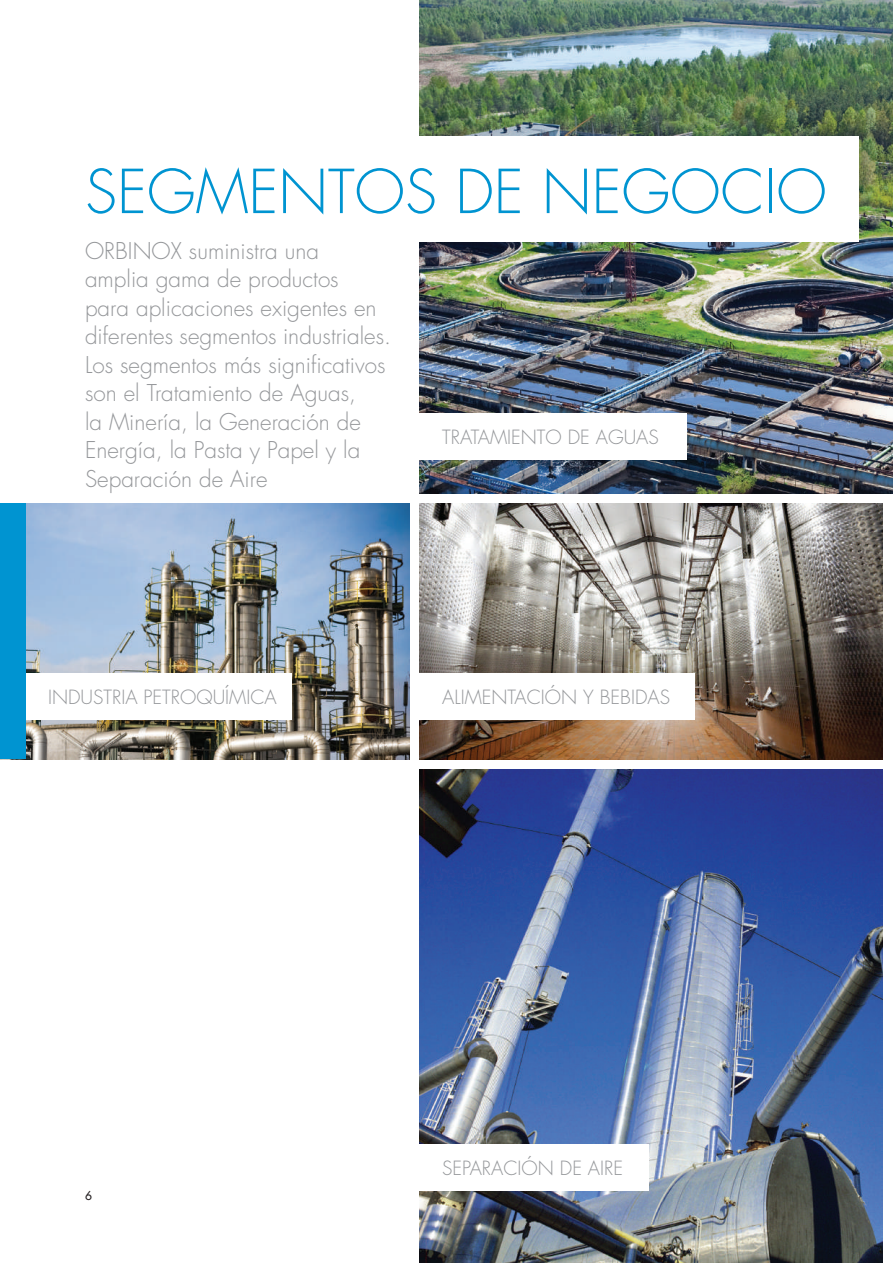
<style>
.page{position:relative;width:893px;height:1263px;background:#fff}
.page>*{position:absolute;margin:0;border:0;box-sizing:border-box;transform-origin:0 0}
.t1{font:300 58.95px "Futura";color:#0094d1}
.t2{font:300 22.5px/28.5px "Futura";color:#95979a}
.t3{font:300 19.05px "Futura";color:#95979a}
.t4{font:12px "Futura";color:#231f20}
</style>
<div class="page">
<img style="left:420px;top:770px;width:462px;height:493px">
<div style="left:402px;top:1144px;width:247px;height:47px;background:#fff"></div>
<img style="left:420px;top:504px;width:462px;height:255px">
<img style="left:26px;top:504px;width:383px;height:255px">
<img style="left:420px;top:0;width:473px;height:493px">
<div style="left:413px;top:673px;width:281px;height:46px;background:#fff"></div>
<div style="left:0;top:673px;width:292px;height:46px;background:#fff"></div>
<div style="left:413px;top:413px;width:273px;height:46px;background:#fff"></div>
<div style="left:0;top:136px;width:859px;height:105px;background:#fff"></div>
<div style="left:0;top:504px;width:26px;height:255px;background:#0094d1"></div>
<h1 class="t1" style="left:85px;top:154px;width:743px">SEGMENTOS DE NEGOCIO</h1>
<p class="t2" style="left:85px;top:236px;width:308px">ORBINOX suministra una<br>amplia gama de productos<br>para aplicaciones exigentes en diferentes segmentos industriales.<br>Los segmentos más significativos son el Tratamiento de Aguas,<br>la Minería, la Generación de<br>Energía, la Pasta y Papel y la<br>Separación de Aire</p>
<p class="t3" style="left:442px;top:425px;width:218px">TRATAMIENTO DE AGUAS</p>
<p class="t3" style="left:48px;top:685px;width:230px">INDUSTRIA PETROQUÍMICA</p>
<p class="t3" style="left:442px;top:685px;width:229px">ALIMENTACIÓN Y BEBIDAS</p>
<p class="t4" style="left:85px;top:1188px;width:8px">6</p>
<p class="t3" style="left:442px;top:1156px;width:182px">SEPARACIÓN DE AIRE</p>
</div>
